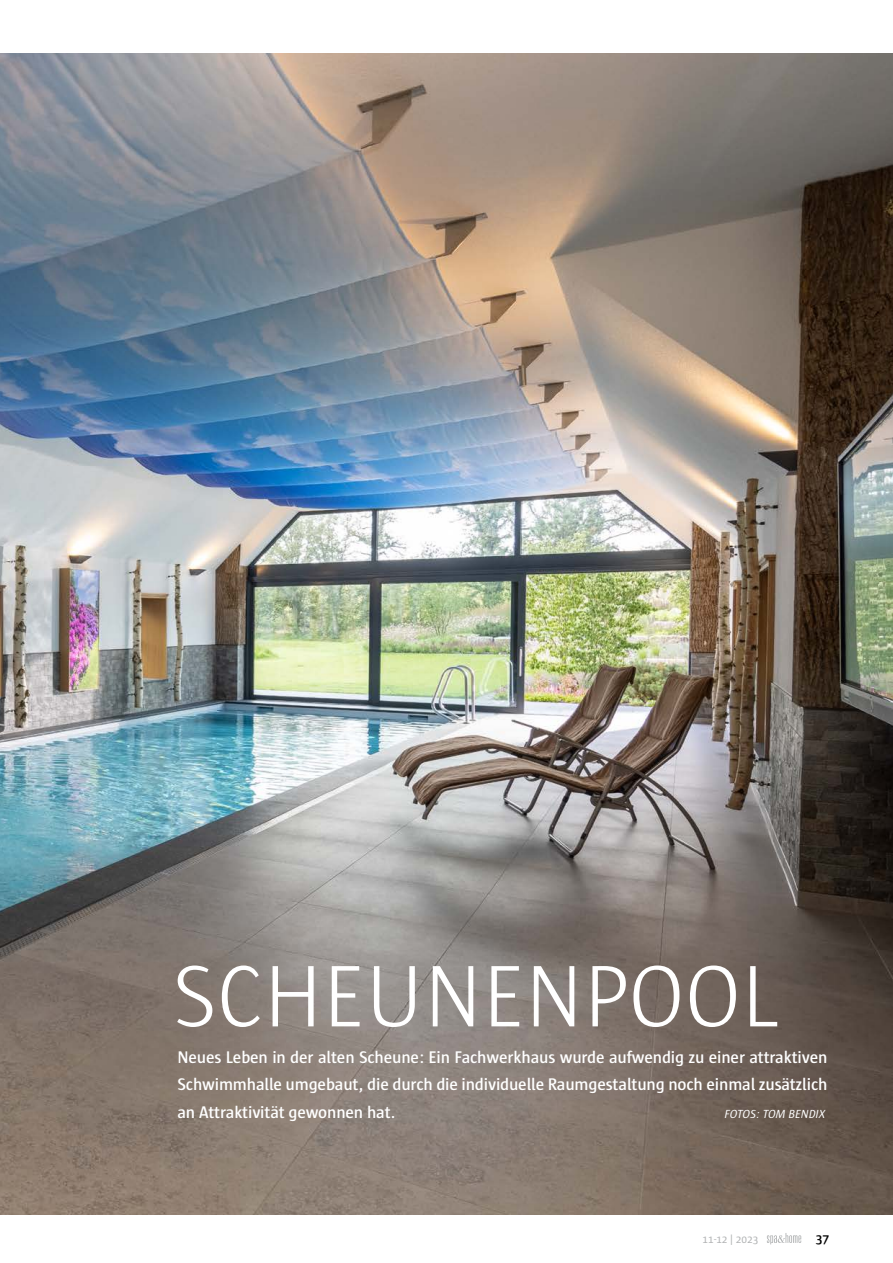
<style>
.page{position:relative;width:893px;height:1263px;background:#fff}
.page>*{position:absolute;margin:0;border:0;box-sizing:border-box;transform-origin:0 0}
.t1{font:300 89.25px "Sun";letter-spacing:.005em;color:#fff}
.t2{font:600 17.25px/27.8px "Sun";letter-spacing:-.01em;color:#fff;text-align:justify}
.t3{font:600 13.5px "Sun";color:#000}
.t4{font:italic 12px "Sun";color:#fff}
.t5{font:11.25px "Sun";color:#b1b3b4}
</style>
<div class="page">
<svg style="left:767px;top:1233px;width:34px;height:11px"></svg>
<img style="left:0;top:53px;width:893px;height:1161px">
<h1 class="t1" style="left:172px;top:949px;width:608px">SCHEUNENPOOL</h1>
<p class="t2" style="left:177px;top:1043px;width:652px">Neues Leben in der alten Scheune: Ein Fachwerkhaus wurde aufwendig zu einer attraktiven Schwimmhalle umgebaut, die durch die individuelle Raumgestaltung noch einmal zusätzlich an Attraktivität gewonnen hat.</p>
<p class="t4" style="left:724px;top:1108px;width:102px">FOTOS: TOM BENDIX</p>
<p class="t5" style="left:702px;top:1233px;width:57px">11-12 | 2023</p>
<p class="t3" style="left:816px;top:1231px;width:15px">37</p>
</div>
